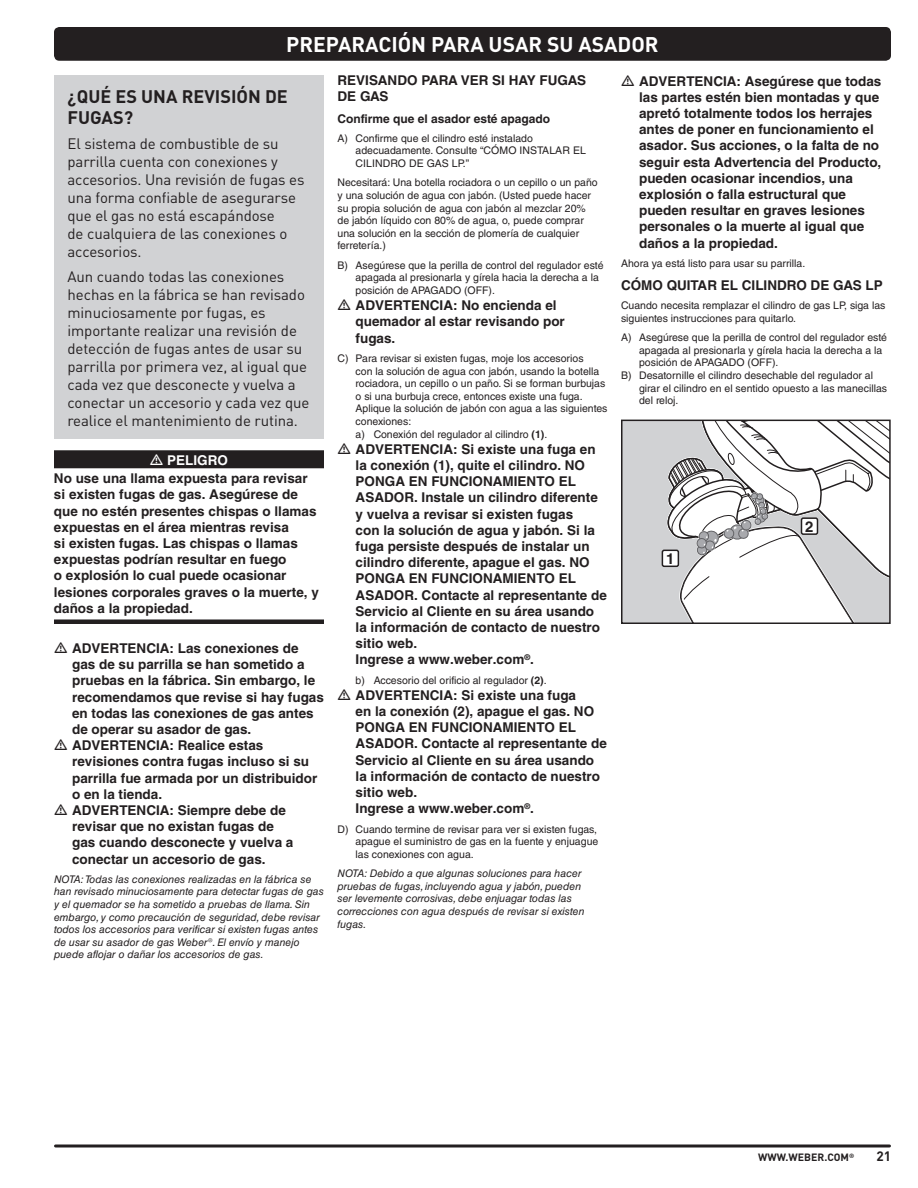
<style>
.page{position:relative;width:918px;height:1188px;background:#fff}
.page>*{position:absolute;margin:0;border:0;box-sizing:border-box;transform-origin:0 0}
.t1{font:700 21px "DIN Pro";color:#fff}
.t2{font:700 18px/21.6px "DIN Pro";color:#231f20}
.t3{font:15px/18px "DIN Pro";letter-spacing:-.005em;color:#231f20}
.t4{font:700 15px "Helvetica LT Std";color:#231f20}
.t5{font:700 13.5px/16.2px "Helvetica LT Std";color:#231f20}
.t6{font:700 13.5px "Helvetica LT Std";color:#fff}
.t7{font:700 13.5px "DIN Pro";color:#231f20}
.t8{font:700 12px "Helvetica LT Std";color:#231f20}
.t9{font:10.5px/12.6px "Helvetica LT Std";color:#231f20}
.t10{font:italic 10.5px/12.6px "Helvetica LT Std";color:#231f20}
.t11{font:700 10.5px "DIN Pro";color:#231f20}
.s1{font-weight:700}
</style>
<div class="page">
<div style="left:54px;top:27px;width:837px;height:34px;background:#231f20;border-radius:5px"></div>
<svg style="left:56px;top:1144px;width:834px;height:4px"></svg>
<div style="left:54px;top:75px;width:270px;height:364px;background:#d1d2d4"></div>
<div style="left:54px;top:450px;width:270px;height:18px;background:#231f20"></div>
<div style="left:54px;top:619px;width:270px;height:5px;background:#231f20"></div>
<div style="left:622px;top:420px;width:268px;height:203px;background:#d1d2d4"></div>
<div style="left:662px;top:550px;width:16px;height:16px;background:#fff;border-radius:2px"></div>
<div style="left:662px;top:550px;width:17px;height:17px;border:2px solid #231f20;border-radius:2px"></div>
<svg style="left:667px;top:423px;width:221px;height:198px"></svg>
<div style="left:621px;top:420px;width:270px;height:204px;border:2px solid #231f20"></div>
<h1 class="t1" style="left:286px;top:27px;width:374px">PREPARACIÓN PARA USAR SU ASADOR</h1>
<h2 class="t2" style="left:68px;top:83px;width:222px">¿QUÉ ES UNA REVISIÓN DE<br>FUGAS?</h2>
<p class="t3" style="left:68px;top:133px;width:238px">El sistema de combustible de su parrilla cuenta con conexiones y accesorios. Una revisión de fugas es una forma confiable de asegurarse que el gas no está escapándose<br>de cualquiera de las conexiones o accesorios.</p>
<p class="t3" style="left:68px;top:266px;width:243px">Aun cuando todas las conexiones hechas en la fábrica se han revisado minuciosamente por fugas, es importante realizar una revisión de detección de fugas antes de usar su parrilla por primera vez, al igual que cada vez que desconecte y vuelva a conectar un accesorio y cada vez que realice el mantenimiento de rutina.</p>
<p class="t6" style="left:167px;top:452px;width:62px">PELIGRO</p>
<p class="t5" style="left:54px;top:470px;width:266px">No use una llama expuesta para revisar si existen fugas de gas. Asegúrese de que no estén presentes chispas o llamas expuestas en el área mientras revisa<br>si existen fugas. Las chispas o llamas expuestas podrían resultar en fuego<br>o explosión lo cual puede ocasionar lesiones corporales graves o la muerte, y daños a la propiedad.</p>
<p class="t5" style="left:72px;top:640px;width:253px">ADVERTENCIA: Las conexiones de gas de su parrilla se han sometido a pruebas en la fábrica. Sin embargo, le recomendamos que revise si hay fugas en todas las conexiones de gas antes de operar su asador de gas.<br>ADVERTENCIA: Realice estas revisiones contra fugas incluso si su parrilla fue armada por un distribuidor o en la tienda.<br>ADVERTENCIA: Siempre debe de revisar que no existan fugas de<br>gas cuando desconecte y vuelva a conectar un accesorio de gas.</p>
<p class="t10" style="left:54px;top:873px;width:272px">NOTA: Todas las conexiones realizadas en la fábrica se han revisado minuciosamente para detectar fugas de gas y el quemador se ha sometido a pruebas de llama. Sin embargo, y como precaución de seguridad, debe revisar todos los accesorios para verificar si existen fugas antes de usar su asador de gas Weber®. El envío y manejo puede aflojar o dañar los accesorios de gas.</p>
<p class="t5" style="left:338px;top:72px;width:250px">REVISANDO PARA VER SI HAY FUGAS<br>DE GAS</p>
<p class="t8" style="left:338px;top:111px;width:214px">Confirme que el asador esté apagado</p>
<p class="t9" style="left:356px;top:132px;width:232px;text-indent:-18px">A) Confirme que el cilindro esté instalado adecuadamente. Consulte “CÓMO INSTALAR EL<br>CILINDRO DE GAS LP.”</p>
<p class="t9" style="left:338px;top:176px;width:262px">Necesitará: Una botella rociadora o un cepillo o un paño y una solución de agua con jabón. (Usted puede hacer su propia solución de agua con jabón al mezclar 20% de jabón líquido con 80% de agua, o, puede comprar una solución en la sección de plomería de cualquier ferretería.)</p>
<p class="t9" style="left:356px;top:259px;width:249px;text-indent:-18px">B) Asegúrese que la perilla de control del regulador esté apagada al presionarla y gírela hacia la derecha a la posición de APAGADO (OFF).</p>
<p class="t5" style="left:356px;top:297px;width:211px">ADVERTENCIA: No encienda el quemador al estar revisando por fugas.</p>
<p class="t9" style="left:356px;top:352px;width:253px;text-indent:-18px">C) Para revisar si existen fugas, moje los accesorios<br>con la solución de agua con jabón, usando la botella rociadora, un cepillo o un paño. Si se forman burbujas o si una burbuja crece, entonces existe una fuga.<br>Aplique la solución de jabón con agua a las siguientes conexiones:<br>a) Conexión del regulador al cilindro <span class="s1">(1)</span>.</p>
<p class="t5" style="left:356px;top:441px;width:253px">ADVERTENCIA: Si existe una fuga en la conexión (1), quite el cilindro. NO<br>PONGA EN FUNCIONAMIENTO EL<br>ASADOR. Instale un cilindro diferente y vuelva a revisar si existen fugas<br>con la solución de agua y jabón. Si la fuga persiste después de instalar un cilindro diferente, apague el gas. NO<br>PONGA EN FUNCIONAMIENTO EL<br>ASADOR. Contacte al representante de<br>Servicio al Cliente en su área usando la información de contacto de nuestro sitio web.<br>Ingrese a www.weber.com<sup>®</sup>.</p>
<p class="t9" style="left:356px;top:674px;width:193px">b) Accesorio del orificio al regulador <span class="s1">(2)</span>.</p>
<p class="t5" style="left:356px;top:687px;width:253px">ADVERTENCIA: Si existe una fuga<br>en la conexión (2), apague el gas. NO<br>PONGA EN FUNCIONAMIENTO EL<br>ASADOR. Contacte al representante de<br>Servicio al Cliente en su área usando la información de contacto de nuestro sitio web.<br>Ingrese a www.weber.com<sup>®</sup>.</p>
<p class="t9" style="left:356px;top:823px;width:244px;text-align:justify;text-indent:-18px">D) Cuando termine de revisar para ver si existen fugas, apague el suministro de gas en la fuente y enjuague las conexiones con agua.</p>
<p class="t10" style="left:338px;top:867px;width:249px">NOTA: Debido a que algunas soluciones para hacer pruebas de fugas, incluyendo agua y jabón, pueden ser levemente corrosivas, debe enjuagar todas las correcciones con agua después de revisar si existen fugas.</p>
<p class="t5" style="left:639px;top:73px;width:244px">ADVERTENCIA: Asegúrese que todas las partes estén bien montadas y que apretó totalmente todos los herrajes antes de poner en funcionamiento el asador. Sus acciones, o la falta de no seguir esta Advertencia del Producto, pueden ocasionar incendios, una explosión o falla estructural que pueden resultar en graves lesiones personales o la muerte al igual que daños a la propiedad.</p>
<p class="t9" style="left:621px;top:257px;width:186px">Ahora ya está listo para usar su parrilla.</p>
<p class="t5" style="left:621px;top:277px;width:263px">CÓMO QUITAR EL CILINDRO DE GAS LP</p>
<p class="t9" style="left:621px;top:299px;width:266px">Cuando necesita remplazar el cilindro de gas LP, siga las siguientes instrucciones para quitarlo.</p>
<p class="t9" style="left:621px;top:331px;width:268px">A) Asegúrese que la perilla de control del regulador esté</p>
<p class="t9" style="left:639px;top:344px;width:245px">apagada al presionarla y gírela hacia la derecha a la</p>
<p class="t9" style="left:639px;top:356px;width:141px">posición de APAGADO (OFF).</p>
<p class="t9" style="left:621px;top:369px;width:254px">B) Desatornille el cilindro desechable del regulador al</p>
<p class="t9" style="left:639px;top:382px;width:250px">girar el cilindro en el sentido opuesto a las manecillas</p>
<p class="t9" style="left:639px;top:394px;width:41px">del reloj.</p>
<p class="t4" style="left:666px;top:549px;width:10px">1</p>
<p class="t4" style="left:805px;top:517px;width:10px">2</p>
<p class="t11" style="left:758px;top:1148px;width:98px">WWW.WEBER.COM<sup>®</sup></p>
<p class="t7" style="left:876px;top:1145px;width:16px">21</p>
</div>
